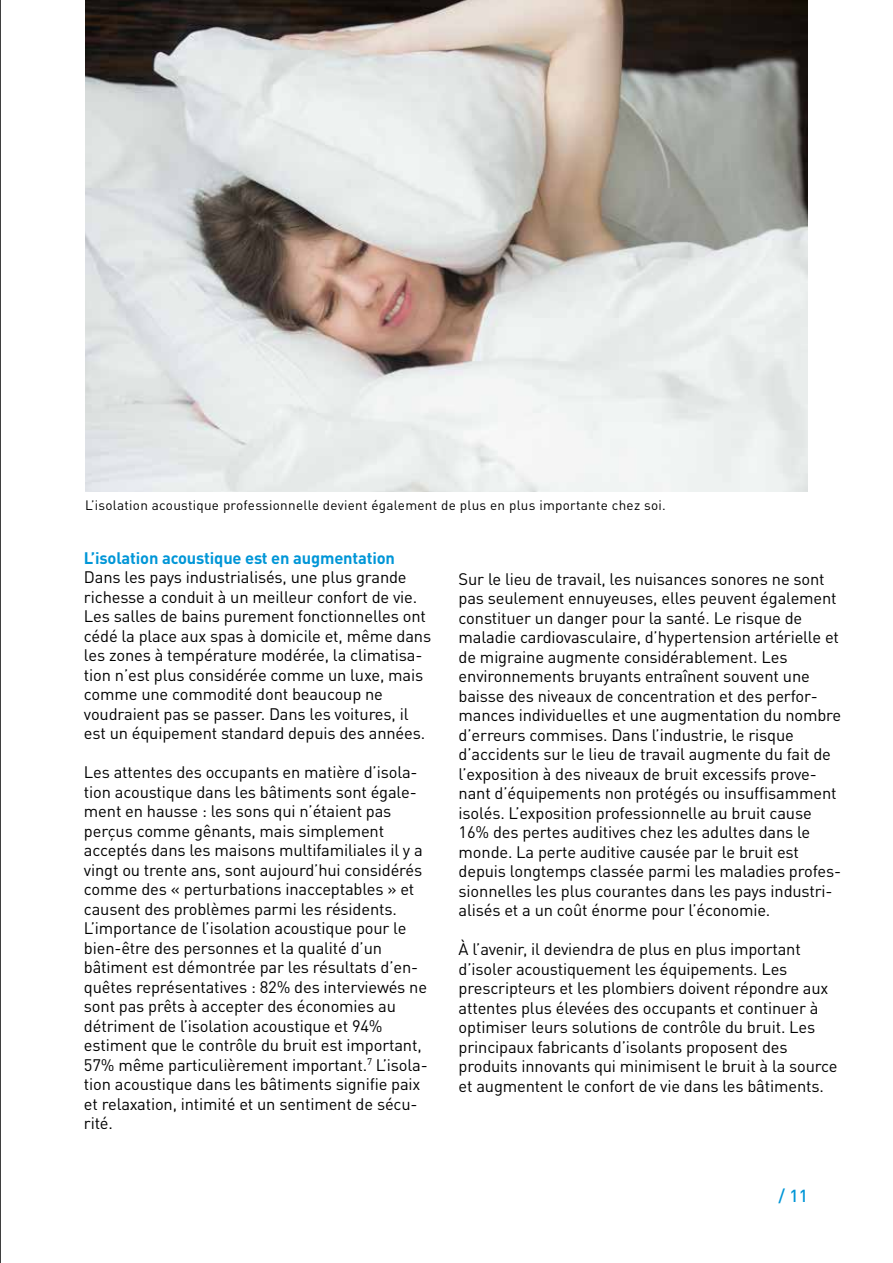
<style>
.page{position:relative;width:893px;height:1263px;background:#fff}
.page>*{position:absolute;margin:0;border:0;box-sizing:border-box;transform-origin:0 0}
.t1{font:500 17.25px "DIN Pro";color:#0096d7}
.t2{font:16.5px/19.5px "DIN Pro";letter-spacing:-.01em;color:#000}
.t3{font:700 16.5px "DIN Pro";letter-spacing:-.01em;color:#0096d7}
.t4{font:13.5px "DIN Pro";letter-spacing:.02em;color:#000}
</style>
<div class="page">
<img style="left:85px;top:0;width:723px;height:492px">
<hr style="left:0;top:0;width:1px;height:1263px;background:#000">
<p class="t4" style="left:85px;top:494px;width:582px">L’isolation acoustique professionnelle devient également de plus en plus importante chez soi.</p>
<p class="t3" style="left:84px;top:544px;width:312px">L’isolation acoustique est en augmentation</p>
<p class="t2" style="left:84px;top:566px;width:349px">Dans les pays industrialisés, une plus grande richesse a conduit à un meilleur confort de vie.<br>Les salles de bains purement fonctionnelles ont cédé la place aux spas à domicile et, même dans les zones à température modérée, la climatisa&shy;tion n’est plus considérée comme un luxe, mais comme une commodité dont beaucoup ne voudraient pas se passer. Dans les voitures, il est un équipement standard depuis des années.</p>
<p class="t2" style="left:84px;top:761px;width:345px">Les attentes des occupants en matière d’isola&shy;tion acoustique dans les bâtiments sont égale&shy;ment en hausse : les sons qui n’étaient pas perçus comme gênants, mais simplement acceptés dans les maisons multifamiliales il y a vingt ou trente ans, sont aujourd’hui considérés comme des « perturbations inacceptables » et causent des problèmes parmi les résidents.<br>L’importance de l’isolation acoustique pour le bien-être des personnes et la qualité d’un bâtiment est démontrée par les résultats d’en&shy;quêtes représentatives : 82% des interviewés ne sont pas prêts à accepter des économies au détriment de l’isolation acoustique et 94% estiment que le contrôle du bruit est important, 57% même particulièrement important.<sup>7</sup> L’isola&shy;tion acoustique dans les bâtiments signifie paix et relaxation, intimité et un sentiment de sécu&shy;rité.</p>
<p class="t2" style="left:459px;top:567px;width:384px">Sur le lieu de travail, les nuisances sonores ne sont pas seulement ennuyeuses, elles peuvent également constituer un danger pour la santé. Le risque de maladie cardiovasculaire, d’hypertension artérielle et de migraine augmente considérablement. Les environnements bruyants entraînent souvent une baisse des niveaux de concentration et des perfor&shy;mances individuelles et une augmentation du nombre d’erreurs commises. Dans l’industrie, le risque d’accidents sur le lieu de travail augmente du fait de l’exposition à des niveaux de bruit excessifs prove&shy;nant d’équipements non protégés ou insuffisamment isolés. L’exposition professionnelle au bruit cause 16% des pertes auditives chez les adultes dans le monde. La perte auditive causée par le bruit est depuis longtemps classée parmi les maladies profes&shy;sionnelles les plus courantes dans les pays industri&shy;alisés et a un coût énorme pour l’économie.</p>
<p class="t2" style="left:459px;top:938px;width:380px">À l’avenir, il deviendra de plus en plus important d’isoler acoustiquement les équipements. Les prescripteurs et les plombiers doivent répondre aux attentes plus élevées des occupants et continuer à optimiser leurs solutions de contrôle du bruit. Les principaux fabricants d’isolants proposent des produits innovants qui minimisent le bruit à la source et augmentent le confort de vie dans les bâtiments.</p>
<p class="t1" style="left:778px;top:1181px;width:31px">/ 11</p>
</div>
